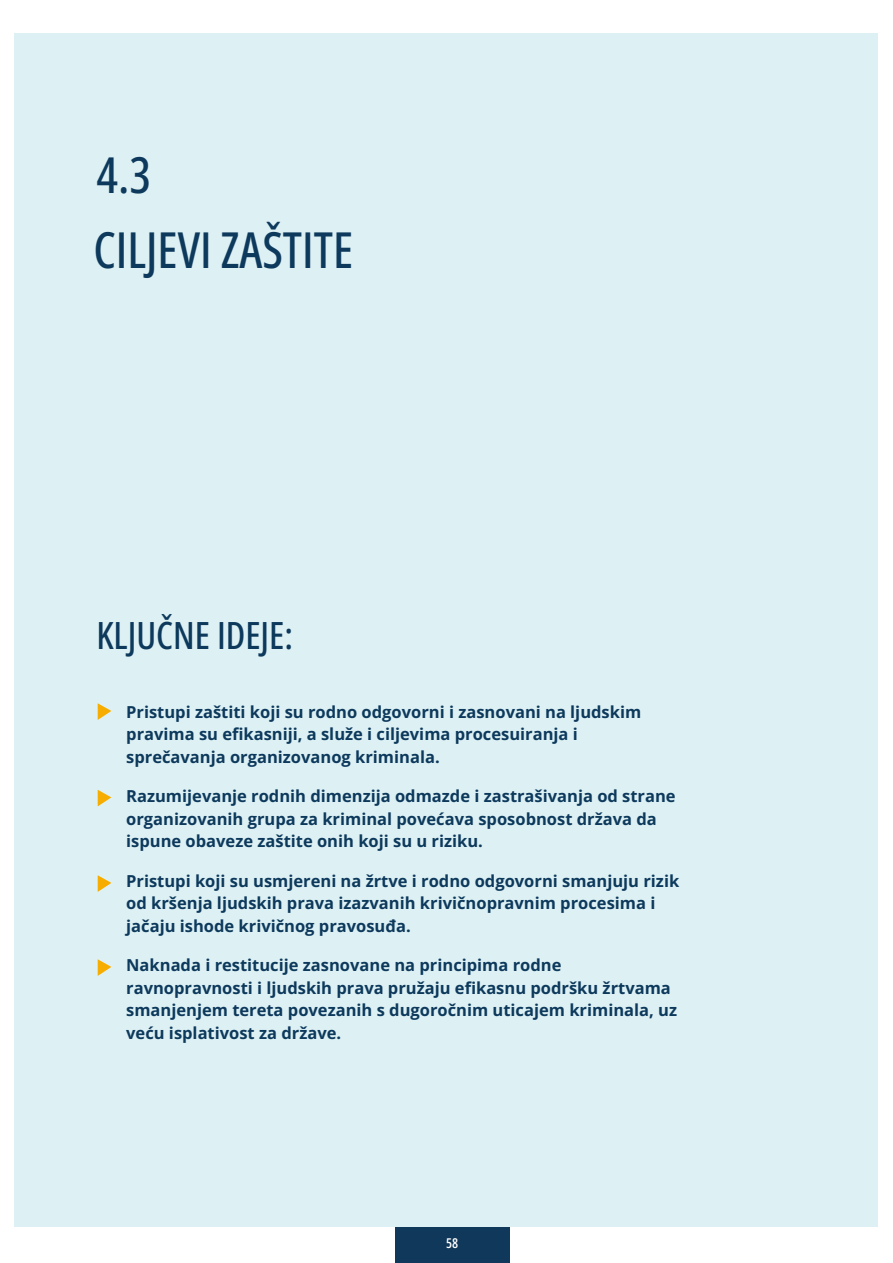
<style>
.page{position:relative;width:893px;height:1263px;background:#fff}
.page>*{position:absolute;margin:0;border:0;box-sizing:border-box;transform-origin:0 0}
.t1{font:500 49.5px/74.2px "Open Sans Condensed";color:#0d395c}
.t2{font:500 37.5px "Open Sans Condensed";color:#0d395c}
.t3{font:700 16.5px/22.5px "Open Sans";color:#0d395c}
.t4{font:600 13.5px "Open Sans Condensed";color:#fff}
</style>
<div class="page">
<div style="left:395px;top:1227px;width:115px;height:36px;background:#10385a"></div>
<div style="left:15px;top:33px;width:863px;height:1193px;background:#ddf1f4"></div>
<svg style="left:98px;top:703px;width:13px;height:17px"></svg>
<svg style="left:98px;top:790px;width:13px;height:16px"></svg>
<svg style="left:98px;top:875px;width:13px;height:17px"></svg>
<svg style="left:98px;top:959px;width:13px;height:17px"></svg>
<h1 class="t1" style="left:94px;top:137px;width:261px">4.3<br>CILJEVI ZAŠTITE</h1>
<h2 class="t2" style="left:96px;top:609px;width:198px">KLJUČNE IDEJE:</h2>
<p class="t3" style="left:126px;top:700px;width:517px">Pristupi zaštiti koji su rodno odgovorni i zasnovani na ljudskim pravima su efikasniji, a služe i ciljevima procesuiranja i sprečavanja organizovanog kriminala.</p>
<p class="t3" style="left:126px;top:785px;width:551px">Razumijevanje rodnih dimenzija odmazde i zastrašivanja od strane organizovanih grupa za kriminal povećava sposobnost država da ispune obaveze zaštite onih koji su u riziku.</p>
<p class="t3" style="left:126px;top:869px;width:554px">Pristupi koji su usmjereni na žrtve i rodno odgovorni smanjuju rizik od kršenja ljudskih prava izazvanih krivičnopravnim procesima i jačaju ishode krivičnog pravosuđa.</p>
<p class="t3" style="left:126px;top:954px;width:552px">Naknada i restitucije zasnovane na principima rodne ravnopravnosti i ljudskih prava pružaju efikasnu podršku žrtvama smanjenjem tereta povezanih s dugoročnim uticajem kriminala, uz veću isplativost za države.</p>
<p class="t4" style="left:446px;top:1234px;width:14px">58</p>
</div>
